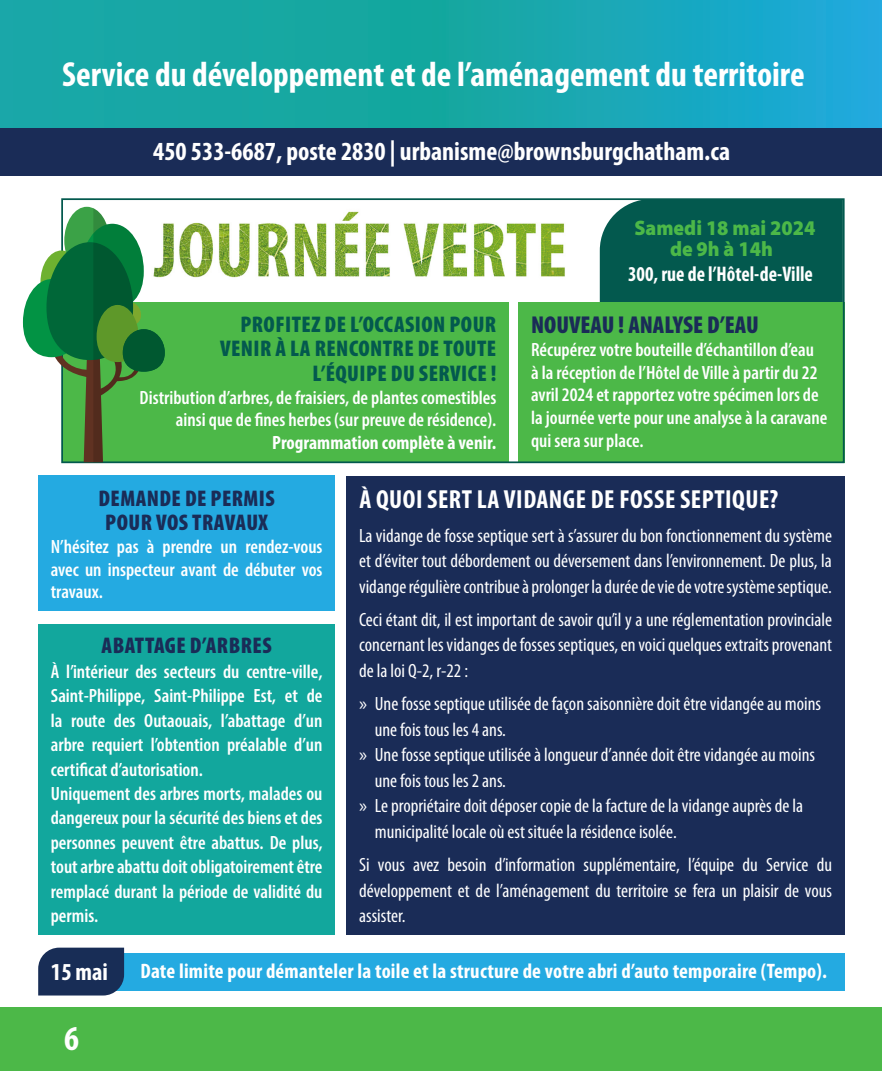
<style>
.page{position:relative;width:882px;height:1071px;background:#fff}
.page>*{position:absolute;margin:0;border:0;box-sizing:border-box;transform-origin:0 0}
.t1{font:700 condensed 35px "Myriad Pro";color:#fff}
.Texte_de_base{font:700 condensed 26.25px "Myriad Pro";color:#fff}
.Texte_de_base-2{font:700 condensed 26.25px "Myriad Pro";letter-spacing:.02em;color:#fff}
.Texte_de_base-3{font:900 condensed 24.5px "Myriad Pro";color:#1a2c57}
.t2{font:700 condensed 24.5px "Myriad Pro";color:#fff}
.Texte_de_base-4{font:900 condensed 22.75px/24.5px "Myriad Pro";letter-spacing:.02em;color:#03594e;text-align:right}
.Texte_de_base-5{font:900 condensed 22.75px/24.5px "Myriad Pro";letter-spacing:.02em;color:#1a2c57}
.ECSG_-_Item{font:700 condensed 21.18px "Myriad Pro";color:#fff;scale:.94 1}
.t3{font:700 condensed 21px "Myriad Pro";letter-spacing:.01em;color:#fff}
.ECSG_-_Item-2{font:900 21px/21px "Myriad Pro";color:#4cb848;text-align:center;scale:.94 1}
.Texte_de_base-6{font:condensed 19.25px/25.6px "Myriad Pro";color:#fff;text-align:justify}
.Texte_de_base-7{font:600 condensed 19.25px/24.5px "Myriad Pro";color:#fff;text-align:justify}
.s1{font-weight:700}
.s2{font-stretch:normal}
</style>
<div class="page">
<div style="left:346px;top:476px;width:499px;height:459px;background:#1a2c57"></div>
<svg style="left:0;top:0;width:882px;height:128px;background:#18a7b0"></svg>
<div style="left:0;top:128px;width:882px;height:48px;background:#1a2c57"></div>
<img style="left:165px;top:211px;width:400px;height:67px">
<div style="left:92px;top:953px;width:753px;height:38px;background:#24aae1"></div>
<svg style="left:38px;top:948px;width:86px;height:48px;background:#22385f"></svg>
<div style="left:62px;top:302px;width:447px;height:161px;background:#4cb848"></div>
<div style="left:600px;top:201px;width:242px;height:101px;background:#03594e"></div>
<div style="left:518px;top:302px;width:327px;height:161px;background:#4cb848"></div>
<div style="left:61px;top:198px;width:784px;height:265px;border:2px solid #03594e"></div>
<svg style="left:23px;top:207px;width:142px;height:255px"></svg>
<div style="left:38px;top:476px;width:297px;height:135px;background:#24aae1"></div>
<div style="left:38px;top:624px;width:297px;height:311px;background:#12a79d"></div>
<div style="left:0;top:1008px;width:882px;height:63px;background:#4cb848"></div>
<p class="t1" style="left:62px;top:53px;width:744px">Service du développement et de l’aménagement du territoire</p>
<p class="Texte_de_base" style="left:153px;top:135px;width:579px">450 533-6687, poste 2830 | urbanisme@brownsburgchatham.ca</p>
<p class="Texte_de_base-4" style="left:220px;top:311px;width:278px">PROFITEZ DE L’OCCASION POUR<br>VENIR À LA RENCONTRE DE TOUTE<br>L’ÉQUIPE DU SERVICE !</p>
<p class="Texte_de_base-7" style="left:140px;top:385px;width:358px;line-height:22.8px;text-align:right">Distribution d’arbres, de fraisiers, de plantes comestibles ainsi que de fines herbes (sur preuve de résidence).<br><span class="s1">Programmation complète à venir.</span></p>
<p class="ECSG_-_Item-2" style="left:634px;top:217px;width:194px">Samedi 18 mai 2024 de 9h à 14h</p>
<p class="ECSG_-_Item" style="left:628px;top:261px;width:198px">300, rue de l’Hôtel-de-Ville</p>
<p class="Texte_de_base-3" style="left:531px;top:309px;width:229px">NOUVEAU ! ANALYSE D’EAU</p>
<p class="Texte_de_base-7" style="left:531px;top:338px;width:298px;line-height:22.8px;text-align:left">Récupérez votre bouteille d’échantillon d’eau<br>à la réception de l’Hôtel de Ville à partir du 22 avril 2024 et rapportez votre spécimen lors de la journée verte pour une analyse à la caravane qui sera sur place.</p>
<p class="Texte_de_base-5" style="left:99px;top:485px;width:178px">DEMANDE DE PERMIS<br>POUR VOS TRAVAUX</p>
<p class="Texte_de_base-7" style="left:51px;top:535px;width:273px;line-height:22.8px">N’hésitez pas à prendre un rendez-vous avec un inspecteur avant de débuter vos travaux.</p>
<p class="Texte_de_base-5" style="left:102px;top:633px;width:172px">ABATTAGE D’ARBRES</p>
<p class="Texte_de_base-7" style="left:51px;top:659px;width:273px">À l’intérieur des secteurs du centre-ville, Saint-Philippe, Saint-Philippe Est, et de la route des Outaouais, l’abattage d’un arbre requiert l’obtention préalable d’un certificat d’autorisation.</p>
<p class="Texte_de_base-7" style="left:51px;top:781px;width:273px">Uniquement des arbres morts, malades ou dangereux pour la sécurité des biens et des personnes peuvent être abattus. De plus, tout arbre abattu doit obligatoirement être remplacé durant la période de validité du permis.</p>
<p class="Texte_de_base-2" style="left:359px;top:483px;width:421px">À QUOI SERT LA VIDANGE DE FOSSE SEPTIQUE?</p>
<p class="Texte_de_base-6" style="left:359px;top:522px;width:474px">La vidange de fosse septique sert à s’assurer du bon fonctionnement du système et d’éviter tout débordement ou déversement dans l’environnement. De plus, la vidange régulière contribue à prolonger la durée de vie de votre système septique.</p>
<p class="Texte_de_base-6" style="left:359px;top:607px;width:474px">Ceci étant dit, il est important de savoir qu’il y a une réglementation provinciale concernant les vidanges de fosses septiques, en voici quelques extraits provenant de la loi Q-2, r-22 :</p>
<p class="Texte_de_base-6" style="left:375px;top:691px;width:448px;text-indent:-16px"><span class="s2">»</span> Une fosse septique utilisée de façon saisonnière doit être vidangée au moins une fois tous les 4 ans.</p>
<p class="Texte_de_base-6" style="left:375px;top:742px;width:442px;text-indent:-16px"><span class="s2">»</span> Une fosse septique utilisée à longueur d’année doit être vidangée au moins une fois tous les 2 ans.</p>
<p class="Texte_de_base-6" style="left:375px;top:793px;width:430px;text-indent:-16px"><span class="s2">»</span> Le propriétaire doit déposer copie de la facture de la vidange auprès de la municipalité locale où est située la résidence isolée.</p>
<p class="Texte_de_base-6" style="left:359px;top:852px;width:474px">Si vous avez besoin d’information supplémentaire, l’équipe du Service du développement et de l’aménagement du territoire se fera un plaisir de vous assister.</p>
<p class="t2" style="left:51px;top:956px;width:59px">15 mai</p>
<p class="t3" style="left:140px;top:958px;width:688px">Date limite pour démanteler la toile et la structure de votre abri d’auto temporaire (Tempo).</p>
<h1 class="t1" style="left:64px;top:1016px;width:16px">6</h1>
</div>
